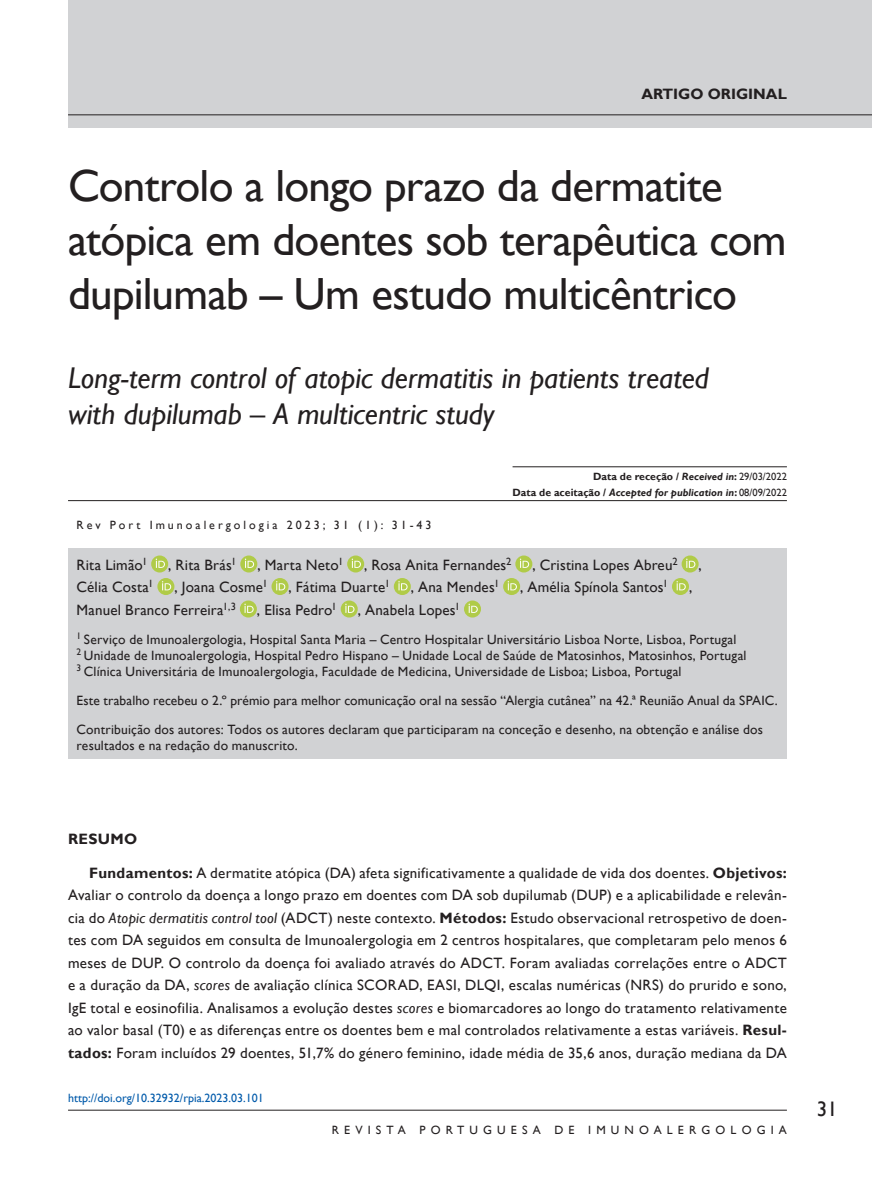
<style>
.page{position:relative;width:872px;height:1191px;background:#fff}
.page>*{position:absolute;margin:0;border:0;box-sizing:border-box;transform-origin:0 0}
.t1{font:45px/54px "Gill Sans";letter-spacing:-.015em;color:#231f20}
.t2{font:italic 30px/36px "Gill Sans";color:#231f20}
.t3{font:21px "Gill Sans";color:#231f20}
.t4{font:15px/22.5px "Gill Sans";letter-spacing:.015em;color:#231f20;text-align:justify}
.t5{font:700 15px "Gill Sans";color:#231f20}
.t6{font:13.5px/16.2px "Gill Sans";letter-spacing:.01em;color:#231f20}
.t7{font:12px "Gill Sans";color:#015aaa}
.t8{font:12px "Gill Sans";letter-spacing:.25em;color:#231f20}
.t9{font:12px "Gill Sans";letter-spacing:.43em;color:#231f20}
.t10{font:italic 700 10.5px/16.2px "Gill Sans";color:#231f20;text-align:right}
.s1{font-style:normal}
.s2{font-weight:400;font-style:normal}
.s3{font-weight:700}
.s4{font-style:italic}
</style>
<div class="page">
<div style="left:68px;top:0;width:804px;height:128px;background:#d1d2d4"></div>
<hr style="left:68px;top:114px;width:804px;height:1px;background:#231f20">
<hr style="left:68px;top:1109px;width:719px;height:1px;background:#231f20">
<div style="left:68px;top:548px;width:719px;height:210px;background:#d1d2d4"></div>
<svg style="left:151px;top:555px;width:17px;height:17px"></svg>
<svg style="left:156px;top:558px;width:9px;height:10px"></svg>
<div style="left:240px;top:555px;width:17px;height:17px;background:#b0cb48;border-radius:50%"></div>
<svg style="left:245px;top:558px;width:9px;height:10px"></svg>
<svg style="left:347px;top:555px;width:17px;height:17px"></svg>
<svg style="left:352px;top:558px;width:9px;height:10px"></svg>
<div style="left:515px;top:555px;width:17px;height:17px;background:#b0cb48;border-radius:50%"></div>
<svg style="left:520px;top:558px;width:9px;height:10px"></svg>
<div style="left:681px;top:555px;width:17px;height:17px;background:#b0cb48;border-radius:50%"></div>
<svg style="left:686px;top:558px;width:9px;height:10px"></svg>
<svg style="left:157px;top:578px;width:17px;height:17px"></svg>
<svg style="left:162px;top:581px;width:9px;height:9px"></svg>
<svg style="left:271px;top:578px;width:17px;height:17px"></svg>
<svg style="left:276px;top:581px;width:9px;height:9px"></svg>
<div style="left:394px;top:578px;width:17px;height:17px;background:#b0cb48;border-radius:50%"></div>
<svg style="left:398px;top:581px;width:9px;height:9px"></svg>
<div style="left:503px;top:578px;width:17px;height:17px;background:#b0cb48;border-radius:50%"></div>
<svg style="left:507px;top:581px;width:10px;height:9px"></svg>
<div style="left:672px;top:578px;width:17px;height:17px;background:#b0cb48;border-radius:50%"></div>
<svg style="left:676px;top:581px;width:10px;height:9px"></svg>
<div style="left:240px;top:600px;width:17px;height:17px;background:#b0cb48;border-radius:50%"></div>
<svg style="left:244px;top:603px;width:10px;height:10px"></svg>
<div style="left:341px;top:600px;width:17px;height:17px;background:#b0cb48;border-radius:50%"></div>
<svg style="left:345px;top:603px;width:9px;height:10px"></svg>
<div style="left:464px;top:600px;width:17px;height:17px;background:#b0cb48;border-radius:50%"></div>
<svg style="left:468px;top:603px;width:10px;height:10px"></svg>
<hr style="left:68px;top:500px;width:719px;height:1px;background:#231f20">
<hr style="left:512px;top:466px;width:275px;height:1px;background:#231f20">
<p class="t5" style="left:641px;top:85px;width:147px">ARTIGO ORIGINAL</p>
<h1 class="t1" style="left:68px;top:160px;width:720px">Controlo a longo prazo da dermatite atópica em doentes sob terapêutica com dupilumab – Um estudo multicêntrico</h1>
<h2 class="t2" style="left:68px;top:360px;width:642px">Long-term control of atopic dermatitis in patients treated with dupilumab – A multicentric study</h2>
<p class="t8" style="left:77px;top:518px;width:356px">Rev Port Imunoalergologia 2023; 31 (1): 31-43</p>
<p class="t10" style="left:512px;top:468px;width:276px"><span class="s1">Data de receção /</span> Received in<span class="s1">:</span> <span class="s2">29/03/2022<br></span><span class="s1">Data de aceitação /</span> Accepted for publication in<span class="s1">:</span> <span class="s2">08/09/2022</span></p>
<p class="t4" style="left:77px;top:553px;width:72px">Rita Limão<sup>1</sup></p>
<p class="t4" style="left:168px;top:553px;width:70px">, Rita Brás<sup>1</sup></p>
<p class="t4" style="left:257px;top:553px;width:87px">, Marta Neto<sup>1</sup></p>
<p class="t4" style="left:364px;top:553px;width:149px">, Rosa Anita Fernandes<sup>2</sup></p>
<p class="t4" style="left:532px;top:553px;width:147px">, Cristina Lopes Abreu<sup>2</sup></p>
<p class="t4" style="left:698px;top:553px;width:5px">,</p>
<p class="t4" style="left:77px;top:576px;width:78px">Célia Costa<sup>1</sup></p>
<p class="t4" style="left:174px;top:576px;width:95px">, Joana Cosme<sup>1</sup></p>
<p class="t4" style="left:288px;top:576px;width:103px">, Fátima Duarte<sup>1</sup></p>
<p class="t4" style="left:411px;top:576px;width:90px">, Ana Mendes<sup>1</sup></p>
<p class="t4" style="left:520px;top:576px;width:149px">, Amélia Spínola Santos<sup>1</sup></p>
<p class="t4" style="left:689px;top:576px;width:5px">,</p>
<p class="t4" style="left:77px;top:598px;width:161px">Manuel Branco Ferreira<sup>1,3</sup></p>
<p class="t4" style="left:257px;top:598px;width:81px">, Elisa Pedro<sup>1</sup></p>
<p class="t4" style="left:358px;top:598px;width:104px">, Anabela Lopes<sup>1</sup></p>
<p class="t6" style="left:77px;top:631px;width:671px"><sup>1</sup> Serviço de Imunoalergologia, Hospital Santa Maria – Centro Hospitalar Universitário Lisboa Norte, Lisboa, Portugal<br><sup>2</sup> Unidade de Imunoalergologia, Hospital Pedro Hispano – Unidade Local de Saúde de Matosinhos, Matosinhos, Portugal<br><sup>3</sup> Clínica Universitária de Imunoalergologia, Faculdade de Medicina, Universidade de Lisboa; Lisboa, Portugal</p>
<p class="t6" style="left:77px;top:686px;width:702px;line-height:29px">Este trabalho recebeu o 2.º prémio para melhor comunicação oral na sessão “Alergia cutânea” na 42.ª Reunião Anual da SPAIC.<br>Contribuição dos autores: Todos os autores declaram que participaram na conceção e desenho, na obtenção e análise dos</p>
<p class="t6" style="left:77px;top:737px;width:223px">resultados e na redação do manuscrito.</p>
<p class="t5" style="left:68px;top:830px;width:71px">RESUMO</p>
<p class="t4" style="left:68px;top:862px;width:720px;text-indent:21px"><span class="s3">Fundamentos:</span> A dermatite atópica (DA) afeta significativamente a qualidade de vida dos doentes. <span class="s3">Objetivos:<br></span>Avaliar o controlo da doença a longo prazo em doentes com DA sob dupilumab (DUP) e a aplicabilidade e relevân&shy;cia do <span class="s4">Atopic dermatitis control tool</span> (ADCT) neste contexto. <span class="s3">Métodos:</span> Estudo observacional retrospetivo de doen&shy;tes com DA seguidos em consulta de Imunoalergologia em 2 centros hospitalares, que completaram pelo menos 6 meses de DUP. O controlo da doença foi avaliado através do ADCT. Foram avaliadas correlações entre o ADCT e a duração da DA, <span class="s4">scores</span> de avaliação clínica SCORAD, EASI, DLQI, escalas numéricas (NRS) do prurido e sono, IgE total e eosinofilia. Analisamos a evolução destes <span class="s4">scores</span> e biomarcadores ao longo do tratamento relativamente ao valor basal (T0) e as diferenças entre os doentes bem e mal controlados relativamente a estas variáveis. <span class="s3">Resul&shy;tados:</span> Foram incluídos 29 doentes, 51,7% do género feminino, idade média de 35,6 anos, duração mediana da DA</p>
<p class="t7" style="left:68px;top:1090px;width:197px">http://doi.org/10.32932/rpia.2023.03.101</p>
<p class="t9" style="left:332px;top:1123px;width:456px">REVISTA PORTUGUESA DE IMUNOALERGOLOGIA</p>
<h3 class="t3" style="left:816px;top:1096px;width:22px">31</h3>
</div>
